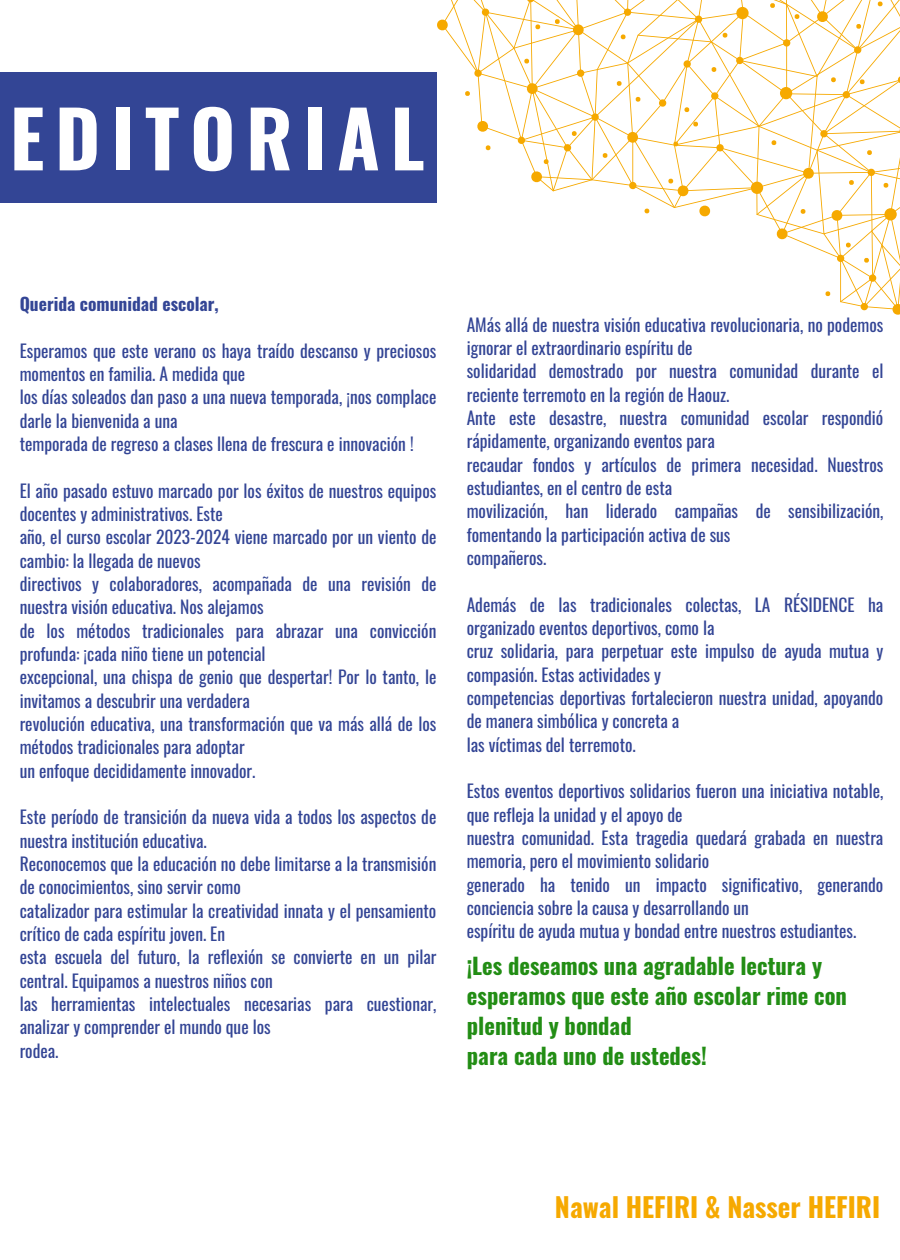
<style>
.page{position:relative;width:900px;height:1260px;background:#fff}
.page>*{position:absolute;margin:0;border:0;box-sizing:border-box;transform-origin:0 0}
.t1{font:700 77.5px "Oswald";letter-spacing:.135em;color:#fff}
.t2{font:700 26.75px "Oswald";color:#f6a900}
.t3{font:700 22.5px/30px "Oswald";color:#228d14}
.t4{font:17.5px/23.2px "Oswald";color:#334595}
.t5{font:700 17.5px "Oswald";color:#334595}
</style>
<div class="page">
<div style="left:0;top:72px;width:436px;height:130px;background:#334595"></div>
<svg style="left:436px;top:0;width:464px;height:315px"></svg>
<p class="t1" style="left:10px;top:78px;width:449px">EDITORIAL:</p>
<h1 class="t5" style="left:20px;top:290px;width:201px">Querida comunidad escolar,</h1>
<h4 class="t4" style="left:20px;top:338px;width:418px">Esperamos que este verano os haya traído descanso y preciosos momentos en familia. A medida que</h4>
<p class="t4" style="left:20px;top:385px;width:418px">los días soleados dan paso a una nueva temporada, ¡nos complace darle la bienvenida a una</p>
<p class="t4" style="left:20px;top:431px;width:395px">temporada de regreso a clases llena de frescura e innovación !</p>
<p class="t4" style="left:20px;top:478px;width:418px">El año pasado estuvo marcado por los éxitos de nuestros equipos docentes y administrativos. Este</p>
<p class="t4" style="left:20px;top:525px;width:418px">año, el curso escolar 2023-2024 viene marcado por un viento de cambio: la llegada de nuevos</p>
<p class="t4" style="left:20px;top:571px;width:418px">directivos y colaboradores, acompañada de una revisión de nuestra visión educativa. Nos alejamos</p>
<p class="t4" style="left:20px;top:618px;width:418px">de los métodos tradicionales para abrazar una convicción profunda: ¡cada niño tiene un potencial</p>
<p class="t4" style="left:20px;top:665px;width:418px">excepcional, una chispa de genio que despertar! Por lo tanto, le invitamos a descubrir una verdadera</p>
<p class="t4" style="left:20px;top:711px;width:418px">revolución educativa, una transformación que va más allá de los métodos tradicionales para adoptar</p>
<p class="t4" style="left:20px;top:758px;width:237px">un enfoque decididamente innovador.</p>
<p class="t4" style="left:20px;top:805px;width:418px">Este período de transición da nueva vida a todos los aspectos de nuestra institución educativa.</p>
<p class="t4" style="left:20px;top:851px;width:418px">Reconocemos que la educación no debe limitarse a la transmisión de conocimientos, sino servir como</p>
<p class="t4" style="left:20px;top:898px;width:418px">catalizador para estimular la creatividad innata y el pensamiento crítico de cada espíritu joven. En</p>
<p class="t4" style="left:20px;top:945px;width:418px">esta escuela del futuro, la reflexión se convierte en un pilar central. Equipamos a nuestros niños con</p>
<p class="t4" style="left:20px;top:991px;width:418px">las herramientas intelectuales necesarias para cuestionar, analizar y comprender el mundo que los</p>
<p class="t4" style="left:20px;top:1038px;width:40px">rodea.</p>
<p class="t4" style="left:467px;top:312px;width:418px">AMás allá de nuestra visión educativa revolucionaria, no podemos ignorar el extraordinario espíritu de</p>
<p class="t4" style="left:467px;top:359px;width:418px">solidaridad demostrado por nuestra comunidad durante el reciente terremoto en la región de Haouz.</p>
<p class="t4" style="left:467px;top:405px;width:418px">Ante este desastre, nuestra comunidad escolar respondió rápidamente, organizando eventos para</p>
<p class="t4" style="left:467px;top:452px;width:418px">recaudar fondos y artículos de primera necesidad. Nuestros estudiantes, en el centro de esta</p>
<p class="t4" style="left:467px;top:499px;width:418px">movilización, han liderado campañas de sensibilización, fomentando la participación activa de sus</p>
<p class="t4" style="left:467px;top:545px;width:81px">compañeros.</p>
<p class="t4" style="left:467px;top:592px;width:418px">Además de las tradicionales colectas, LA RÉSIDENCE ha organizado eventos deportivos, como la</p>
<p class="t4" style="left:467px;top:639px;width:418px">cruz solidaria, para perpetuar este impulso de ayuda mutua y compasión. Estas actividades y</p>
<p class="t4" style="left:467px;top:685px;width:418px">competencias deportivas fortalecieron nuestra unidad, apoyando de manera simbólica y concreta a</p>
<p class="t4" style="left:467px;top:732px;width:171px">las víctimas del terremoto.</p>
<p class="t4" style="left:467px;top:779px;width:418px">Estos eventos deportivos solidarios fueron una iniciativa notable, que refleja la unidad y el apoyo de</p>
<p class="t4" style="left:467px;top:825px;width:418px">nuestra comunidad. Esta tragedia quedará grabada en nuestra memoria, pero el movimiento solidario</p>
<p class="t4" style="left:467px;top:872px;width:418px">generado ha tenido un impacto significativo, generando conciencia sobre la causa y desarrollando un</p>
<p class="t4" style="left:467px;top:919px;width:391px">espíritu de ayuda mutua y bondad entre nuestros estudiantes.</p>
<h3 class="t3" style="left:467px;top:950px;width:382px">¡Les deseamos una agradable lectura y esperamos que este año escolar rime con plenitud y bondad<br>para cada uno de ustedes!</h3>
<p class="t2" style="left:555px;top:1186px;width:327px">Nawal HEFIRI &amp; Nasser HEFIRI</p>
</div>
